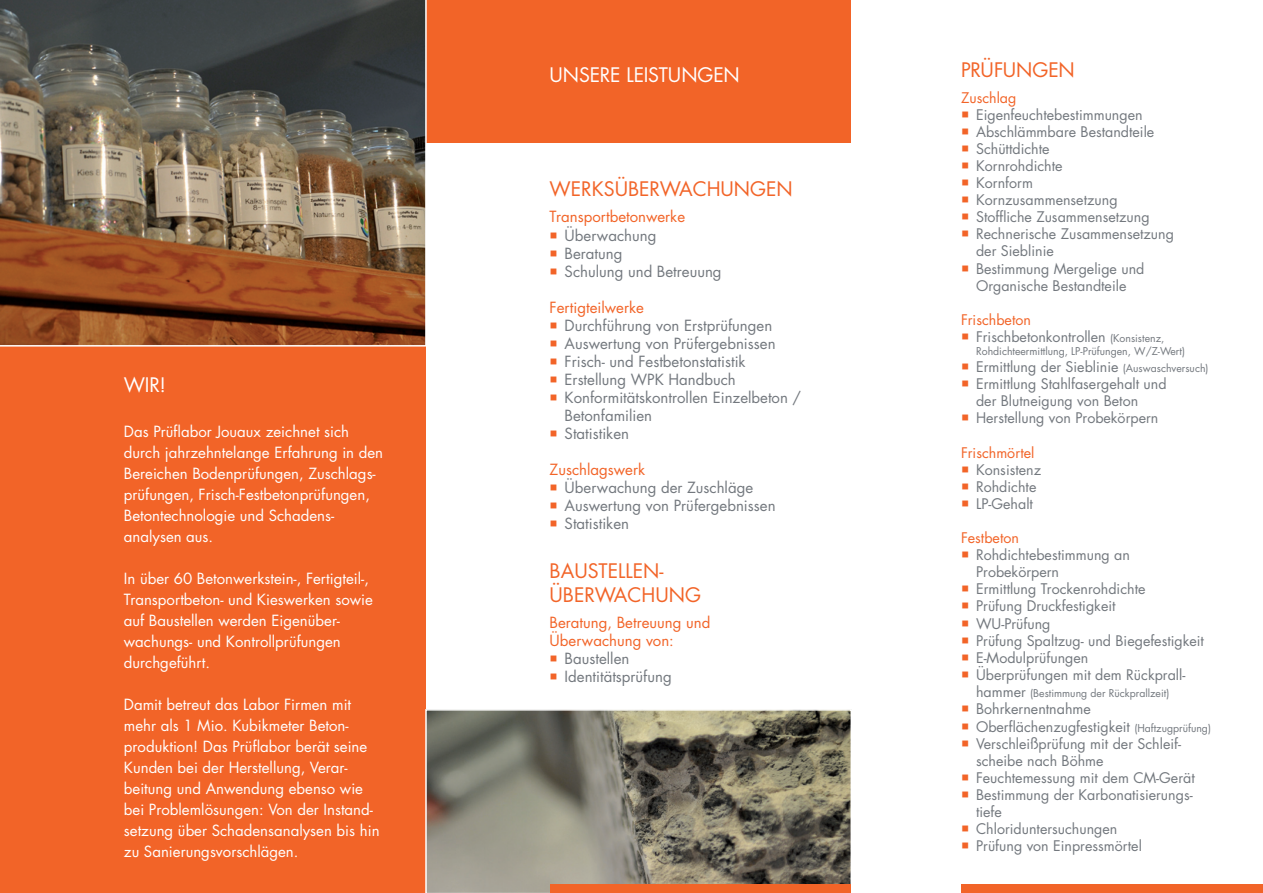
<style>
.page{position:relative;width:1263px;height:893px;background:#fff}
.page>*{position:absolute;margin:0;border:0;box-sizing:border-box;transform-origin:0 0}
.t1{font:19.5px/23.4px "Futura";color:#f26428}
.t2{font:19.5px "Futura";letter-spacing:-.01em;color:#fff}
.t3{font:15px/21px "Futura";color:#fff}
.t4{font:15px/18px "Futura";color:#73787e}
.t5{font:15px/18px "Futura";color:#f26428}
.t6{font:14.25px/17.1px "Futura";color:#73787e}
.t7{font:14.25px "Futura";color:#f26428}
.t8{font:10.5px "Futura";color:#73787e}
.s1{color:#f26428}
.s2{font-size:10.5px}
.s3{font-size:14.25px}
</style>
<div class="page">
<div style="left:0;top:323px;width:425px;height:570px;background:#f26428"></div>
<div style="left:425px;top:0;width:425px;height:142px;background:#f26428"></div>
<img style="left:0;top:0;width:427px;height:347px">
<svg style="left:425px;top:709px;width:427px;height:184px;background:#807b6c"></svg>
<div style="left:961px;top:885px;width:302px;height:8px;background:#f26428"></div>
<div style="left:550px;top:885px;width:300px;height:8px;background:#f26428"></div>
<h1 class="t2" style="left:124px;top:372px;width:44px">WIR!</h1>
<p class="t3" style="left:124px;top:420px;width:261px">Das Prüflabor Jouaux zeichnet sich durch jahrzehntelange Erfahrung in den Bereichen Bodenprüfungen, Zuschlags&shy;prüfungen, Frisch-Festbetonprüfungen, Betontechnologie und Schadens&shy;analysen aus.</p>
<p class="t3" style="left:124px;top:567px;width:251px">In über 60 Betonwerkstein-, Fertigteil-, Transportbeton- und Kieswerken sowie auf Baustellen werden Eigenüber&shy;wachungs- und Kontrollprüfungen durchgeführt.</p>
<p class="t3" style="left:124px;top:693px;width:257px">Damit betreut das Labor Firmen mit mehr als 1 Mio. Kubikmeter Beton&shy;produktion! Das Prüflabor berät seine Kunden bei der Herstellung, Verar&shy;beitung und Anwendung ebenso wie bei Problemlösungen: Von der Instand&shy;setzung über Schadensanalysen bis hin zu Sanierungsvorschlägen.</p>
<h1 class="t2" style="left:550px;top:61px;width:192px">UNSERE LEISTUNGEN</h1>
<h1 class="t1" style="left:550px;top:177px;width:245px">WERKSÜBERWACHUNGEN</h1>
<p class="t5" style="left:550px;top:208px;width:137px">Transportbetonwerke</p>
<p class="t4" style="left:565px;top:226px;width:159px">Überwachung<br>Beratung<br>Schulung und Betreuung</p>
<p class="t5" style="left:550px;top:298px;width:96px">Fertigteilwerke</p>
<p class="t4" style="left:565px;top:316px;width:238px">Durchführung von Erstprüfungen<br>Auswertung von Prüfergebnissen<br>Frisch- und Festbetonstatistik<br>Erstellung WPK Handbuch<br>Konformitätskontrollen Einzelbeton /<br>Betonfamilien<br>Statistiken</p>
<p class="t5" style="left:550px;top:460px;width:97px">Zuschlagswerk</p>
<p class="t4" style="left:565px;top:478px;width:212px">Überwachung der Zuschläge<br>Auswertung von Prüfergebnissen<br>Statistiken</p>
<h1 class="t1" style="left:550px;top:559px;width:153px">BAUSTELLEN-<br>ÜBERWACHUNG</h1>
<p class="t5" style="left:550px;top:614px;width:162px">Beratung, Betreuung und<br>Überwachung von:</p>
<p class="t4" style="left:565px;top:650px;width:109px">Baustellen<br>Identitätsprüfung</p>
<h1 class="t1" style="left:961px;top:58px;width:115px">PRÜFUNGEN</h1>
<p class="t7" style="left:961px;top:87px;width:57px">Zuschlag</p>
<p class="t6" style="left:976px;top:106px;width:199px">Eigenfeuchtebestimmungen<br>Abschlämmbare Bestandteile<br>Schüttdichte<br>Kornrohdichte<br>Kornform<br>Kornzusammensetzung<br>Stoffliche Zusammensetzung<br>Rechnerische Zusammensetzung der Sieblinie<br>Bestimmung Mergelige und<br>Organische Bestandteile</p>
<p class="t6" style="left:976px;top:311px;width:190px;text-indent:-15px"><span class="s1">Frischbeton<br></span>Frischbetonkontrollen <span class="s2">(Konsistenz,</span></p>
<p class="t8" style="left:976px;top:343px;width:211px">Rohdichteermittlung, LP-Prüfungen, W/Z-Wert)</p>
<p class="t6" style="left:976px;top:358px;width:234px">Ermittlung der Sieblinie <span class="s2">(Auswaschversuch)<br></span>Ermittlung Stahlfasergehalt und<br>der Blutneigung von Beton Herstellung von Probekörpern</p>
<p class="t7" style="left:961px;top:442px;width:75px">Frischmörtel</p>
<p class="t6" style="left:976px;top:461px;width:67px">Konsistenz<br>Rohdichte<br>LP-Gehalt</p>
<p class="t7" style="left:961px;top:528px;width:59px">Festbeton</p>
<p class="t6" style="left:976px;top:546px;width:229px">Rohdichtebestimmung an<br>Probekörpern<br>Ermittlung Trockenrohdichte<br>Prüfung Druckfestigkeit<br>WU-Prüfung<br>Prüfung Spaltzug- und Biegefestigkeit<br>E-Modulprüfungen<br>Überprüfungen mit dem Rückprall-</p>
<p class="t8" style="left:976px;top:686px;width:195px"><span class="s3">hammer</span> (Bestimmung der Rückprallzeit)</p>
<p class="t6" style="left:976px;top:700px;width:236px">Bohrkernentnahme<br>Oberflächenzugfestigkeit <span class="s2">(Haftzugprüfung)<br></span>Verschleißprüfung mit der Schleif&shy;scheibe nach Böhme<br>Feuchtemessung mit dem CM-Gerät<br>Bestimmung der Karbonatisierungs&shy;tiefe<br>Chloriduntersuchungen<br>Prüfung von Einpressmörtel</p>
</div>
